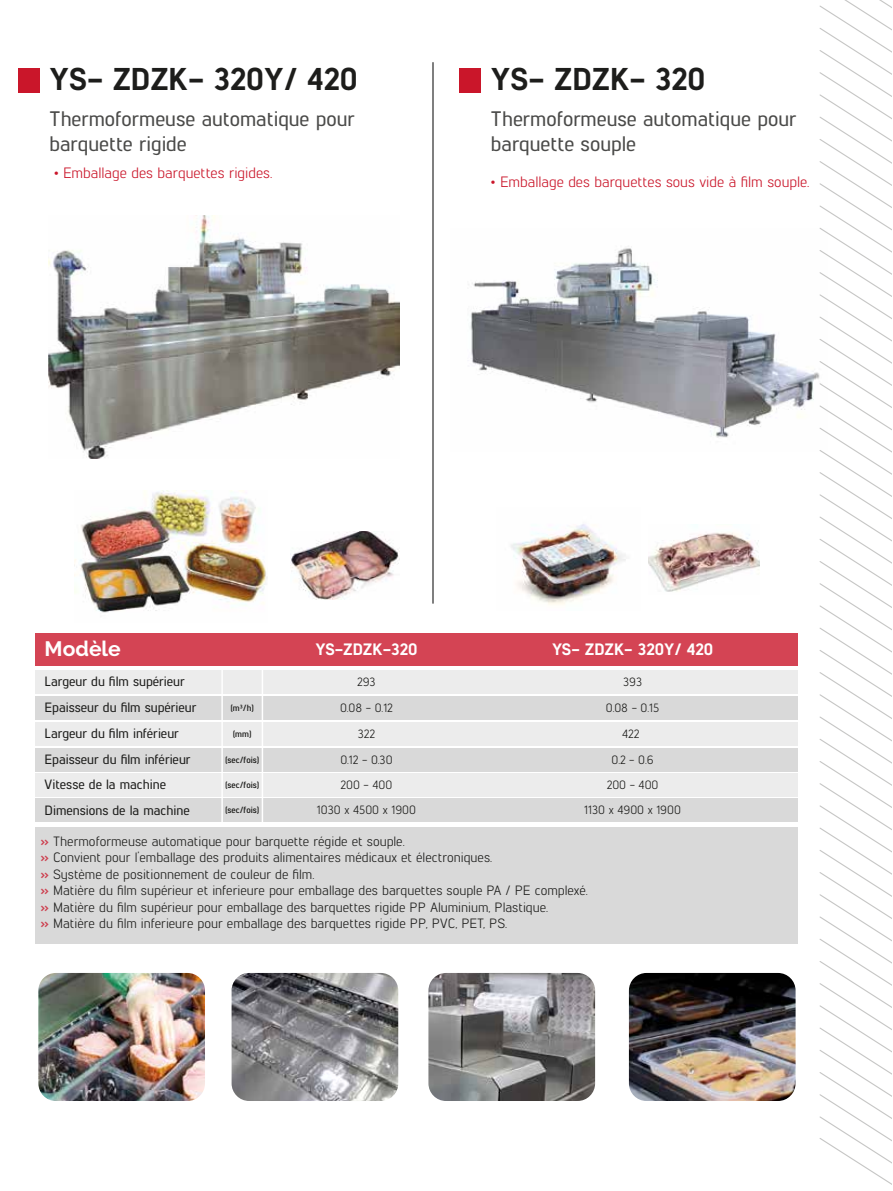
<style>
.page{position:relative;width:893px;height:1191px;background:#fff}
.page>*{position:absolute;margin:0;border:0;box-sizing:border-box;transform-origin:0 0}
.t1{font:800 31.5px "Lintel";color:#1d1d1b}
.t2{font:500 21px/25.2px "Lintel";color:rgb(29 29 27/.8)}
.t3{font:700 21px "Raleway";color:#fff}
.t4{font:800 16.5px "Lintel";color:#fff}
.t5{font:15px "Lintel";color:#ca162a}
.t6{font:13.5px/16.5px "Lintel";color:#1d1d1b}
.t7{font:500 13.5px/26px "Lintel";color:#1d1d1b}
.t8{font:12px/26px "Lintel";color:#1d1d1b;text-align:center}
.t9{font:700 9px "Lintel";color:#1d1d1b}
.s1{font-weight:700;color:rgb(202 22 42/.8)}
</style>
<div class="page">
<img style="left:48px;top:215px;width:351px;height:243px">
<img style="left:468px;top:248px;width:350px;height:190px">
<hr style="left:433px;top:62px;width:1px;height:541px;background:#000">
<div style="left:459px;top:68px;width:21px;height:24px;background:#ca162a"></div>
<div style="left:18px;top:68px;width:21px;height:24px;background:#ca162a"></div>
<div style="left:36px;top:633px;width:762px;height:32px;background:#d44454"></div>
<div style="left:36px;top:670px;width:762px;height:24px;background:#ececec"></div>
<div style="left:36px;top:696px;width:762px;height:23px;background:#d9d9d9"></div>
<div style="left:36px;top:722px;width:762px;height:23px;background:#ececec"></div>
<div style="left:36px;top:748px;width:762px;height:23px;background:#d9d9d9"></div>
<div style="left:36px;top:773px;width:762px;height:23px;background:#ececec"></div>
<div style="left:36px;top:799px;width:762px;height:23px;background:#d9d9d9"></div>
<div style="left:36px;top:827px;width:762px;height:116px;background:#d9d9d9"></div>
<hr style="left:221px;top:668px;width:2px;height:154px;background:#fff">
<hr style="left:262px;top:668px;width:1px;height:154px;background:#fff">
<img style="left:75px;top:490px;width:192px;height:123px">
<img style="left:290px;top:531px;width:109px;height:69px">
<img style="left:648px;top:532px;width:111px;height:60px">
<img style="left:511px;top:524px;width:115px;height:81px">
<img style="left:38px;top:973px;width:167px;height:128px">
<svg style="left:232px;top:973px;width:166px;height:128px;background:#88888b"></svg>
<svg style="left:428px;top:973px;width:167px;height:128px;background:#878788"></svg>
<img style="left:629px;top:973px;width:167px;height:128px">
<svg style="left:818px;top:0;width:74px;height:1185px"></svg>
<h1 class="t1" style="left:50px;top:57px;width:310px">YS- ZDZK- 320Y/ 420</h1>
<h2 class="t2" style="left:50px;top:105px;width:307px">Thermoformeuse automatique pour barquette rigide</h2>
<p class="t5" style="left:54px;top:163px;width:220px">• Emballage des barquettes rigides.</p>
<h1 class="t1" style="left:491px;top:57px;width:216px">YS- ZDZK- 320</h1>
<h2 class="t2" style="left:491px;top:105px;width:307px">Thermoformeuse automatique pour barquette souple</h2>
<p class="t5" style="left:491px;top:172px;width:320px">• Emballage des barquettes sous vide à film souple.</p>
<h2 class="t3" style="left:45px;top:637px;width:78px">Modèle</h2>
<p class="t4" style="left:315px;top:638px;width:104px">YS-ZDZK-320</p>
<p class="t7" style="left:45px;top:668px;width:154px">Largeur du film supérieur<br>Epaisseur du film supérieur<br>Largeur du film inférieur<br>Epaisseur du film inférieur</p>
<p class="t8" style="left:340px;top:668px;width:54px">293<br>0.08 - 0.12<br>322<br>0.12 - 0.30</p>
<p class="t9" style="left:231px;top:701px;width:24px">(m³/h)</p>
<p class="t9" style="left:233px;top:727px;width:20px">(mm)</p>
<p class="t9" style="left:225px;top:753px;width:35px">(sec/fois)</p>
<p class="t4" style="left:552px;top:638px;width:163px">YS- ZDZK- 320Y/ 420</p>
<p class="t8" style="left:606px;top:668px;width:55px">393<br>0.08 - 0.15<br>422<br>0.2 - 0.6</p>
<p class="t7" style="left:45px;top:771px;width:123px">Vitesse de la machine</p>
<p class="t9" style="left:225px;top:778px;width:35px">(sec/fois)</p>
<p class="t8" style="left:341px;top:771px;width:53px">200 - 400</p>
<p class="t8" style="left:607px;top:771px;width:53px">200 - 400</p>
<p class="t7" style="left:45px;top:796px;width:147px">Dimensions de la machine</p>
<p class="t9" style="left:225px;top:804px;width:35px">(sec/fois)</p>
<p class="t8" style="left:317px;top:796px;width:101px">1030 x 4500 x 1900</p>
<p class="t8" style="left:584px;top:796px;width:98px">1130 x 4900 x 1900</p>
<p class="t6" style="left:40px;top:832px;width:549px"><span class="s1">»</span> Thermoformeuse automatique pour barquette régide et souple.<br><span class="s1">»</span> Convient pour l’emballage des produits alimentaires médicaux et électroniques.<br><span class="s1">»</span> Système de positionnement de couleur de film.<br><span class="s1">»</span> Matière du film supérieur et inferieure pour emballage des barquettes souple PA / PE complexé. <span class="s1">»</span> Matière du film supérieur pour emballage des barquettes rigide PP Aluminium, Plastique.<br><span class="s1">»</span> Matière du film inferieure pour emballage des barquettes rigide PP, PVC, PET, PS.</p>
</div>
